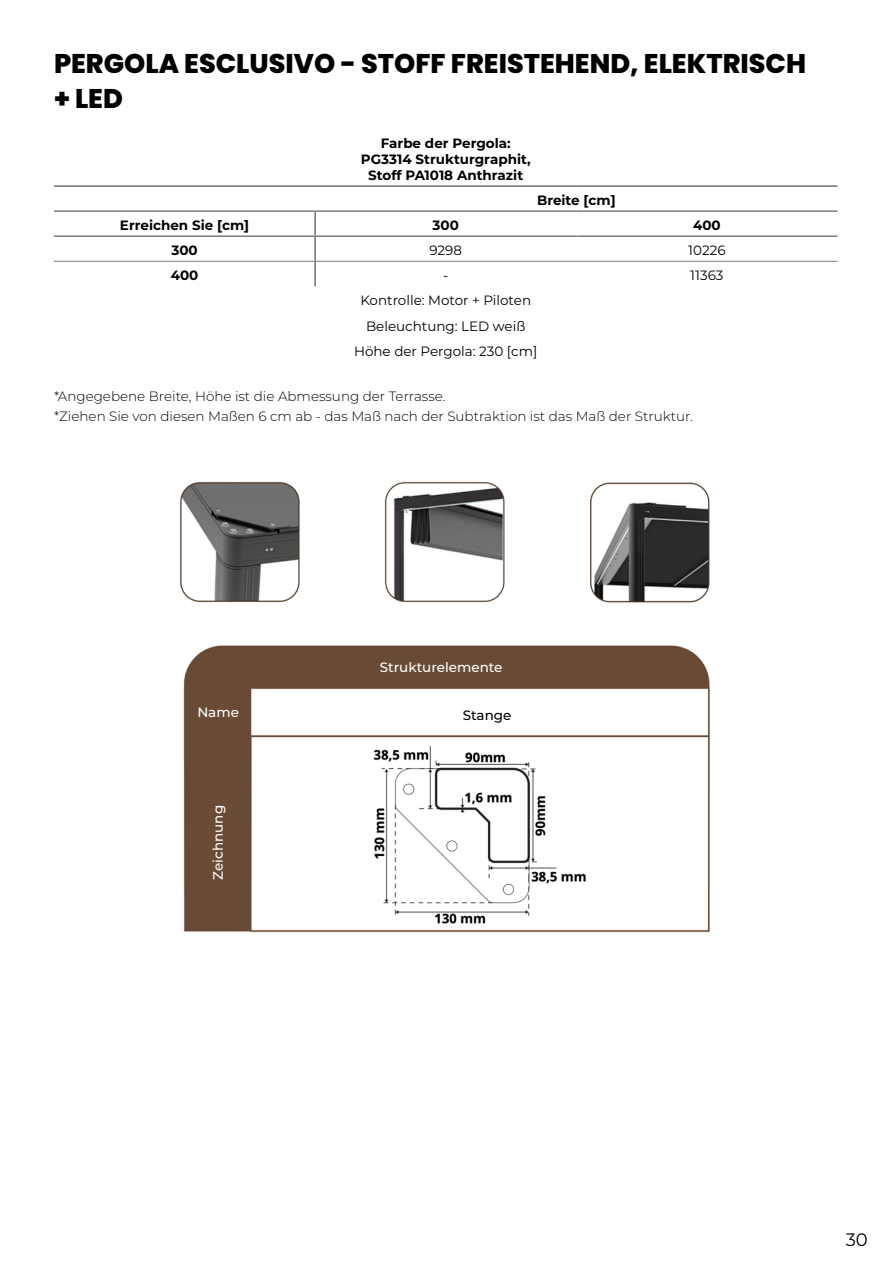
<style>
.page{position:relative;width:893px;height:1263px;background:#fff}
.page>*{position:absolute;margin:0;border:0;box-sizing:border-box;transform-origin:0 0}
.t1{font:800 27px/34.5px "Poppins";color:#000}
.t2{font:18px "Montserrat";color:#000}
.t3{font:300 13.5px/19.8px "Montserrat";color:#000}
.t4{font:700 13.5px/16.2px "Montserrat";color:#000;text-align:center}
.t5{font:13.5px/25px "Montserrat";color:#000;text-align:center}
.t6{font:500 13.5px "Montserrat";color:#fff}
.t7{font:500 13.5px "Montserrat";color:#000}
</style>
<div class="page">
<hr style="left:54px;top:185px;width:261px;height:2px;background:#706f6f">
<hr style="left:315px;top:185px;width:261px;height:2px;background:#706f6f">
<hr style="left:576px;top:185px;width:261px;height:2px;background:#706f6f">
<hr style="left:314px;top:212px;width:2px;height:23px;background:#706f6f">
<hr style="left:314px;top:237px;width:2px;height:24px;background:#706f6f">
<hr style="left:314px;top:261px;width:2px;height:25px;background:#706f6f">
<hr style="left:54px;top:210px;width:261px;height:2px;background:#7c7b7b">
<hr style="left:315px;top:210px;width:261px;height:2px;background:#7c7b7b">
<hr style="left:576px;top:210px;width:261px;height:2px;background:#7c7b7b">
<hr style="left:54px;top:235px;width:261px;height:2px;background:#7c7b7b">
<hr style="left:315px;top:235px;width:261px;height:2px;background:#7c7b7b">
<hr style="left:576px;top:235px;width:261px;height:2px;background:#7c7b7b">
<hr style="left:54px;top:261px;width:261px;height:1px;background:#7c7b7b">
<hr style="left:315px;top:261px;width:261px;height:1px;background:#7c7b7b">
<hr style="left:576px;top:261px;width:261px;height:1px;background:#7c7b7b">
<img style="left:179px;top:481px;width:531px;height:452px">
<div style="left:380px;top:663px;width:182px;height:12px;background:#6a4c36"></div>
<div style="left:197px;top:708px;width:42px;height:9px;background:#6a4c36"></div>
<div style="left:194px;top:774px;width:48px;height:105px;background:#6a4c36"></div>
<div style="left:432px;top:698px;width:111px;height:33px;background:#fff"></div>
<h1 class="t1" style="left:54px;top:46px;width:754px">PERGOLA ESCLUSIVO - STOFF FREISTEHEND, ELEKTRISCH + LED</h1>
<p class="t4" style="left:361px;top:134px;width:171px">Farbe der Pergola:<br>PG3314 Strukturgraphit,<br>Stoff PA1018 Anthrazit</p>
<p class="t4" style="left:537px;top:192px;width:80px">Breite [cm]</p>
<p class="t4" style="left:120px;top:217px;width:131px">Erreichen Sie [cm]</p>
<p class="t4" style="left:433px;top:217px;width:28px">300</p>
<p class="t4" style="left:693px;top:217px;width:29px">400</p>
<p class="t4" style="left:171px;top:242px;width:28px">300</p>
<p class="t5" style="left:429px;top:237px;width:34px">9298</p>
<p class="t5" style="left:688px;top:237px;width:39px">10226</p>
<p class="t4" style="left:171px;top:267px;width:29px">400</p>
<p class="t5" style="left:443px;top:263px;width:7px">-</p>
<p class="t5" style="left:690px;top:263px;width:35px">11363</p>
<p class="t5" style="left:354px;top:288px;width:185px">Kontrolle: Motor + Piloten<br>Beleuchtung: LED weiß<br>Höhe der Pergola: 230 [cm]</p>
<p class="t3" style="left:54px;top:386px;width:640px">*Angegebene Breite, Höhe ist die Abmessung der Terrasse.<br>*Ziehen Sie von diesen Maßen 6 cm ab - das Maß nach der Subtraktion ist das Maß der Struktur.</p>
<p class="t6" style="left:197px;top:703px;width:43px">Name</p>
<p class="t6" style="left:209px;top:879px;width:76px;rotate:-90deg">Zeichnung</p>
<p class="t6" style="left:380px;top:658px;width:124px">Strukturelemente</p>
<p class="t7" style="left:463px;top:705px;width:50px">Stange</p>
<h2 class="t2" style="left:846px;top:1227px;width:24px">30</h2>
</div>
